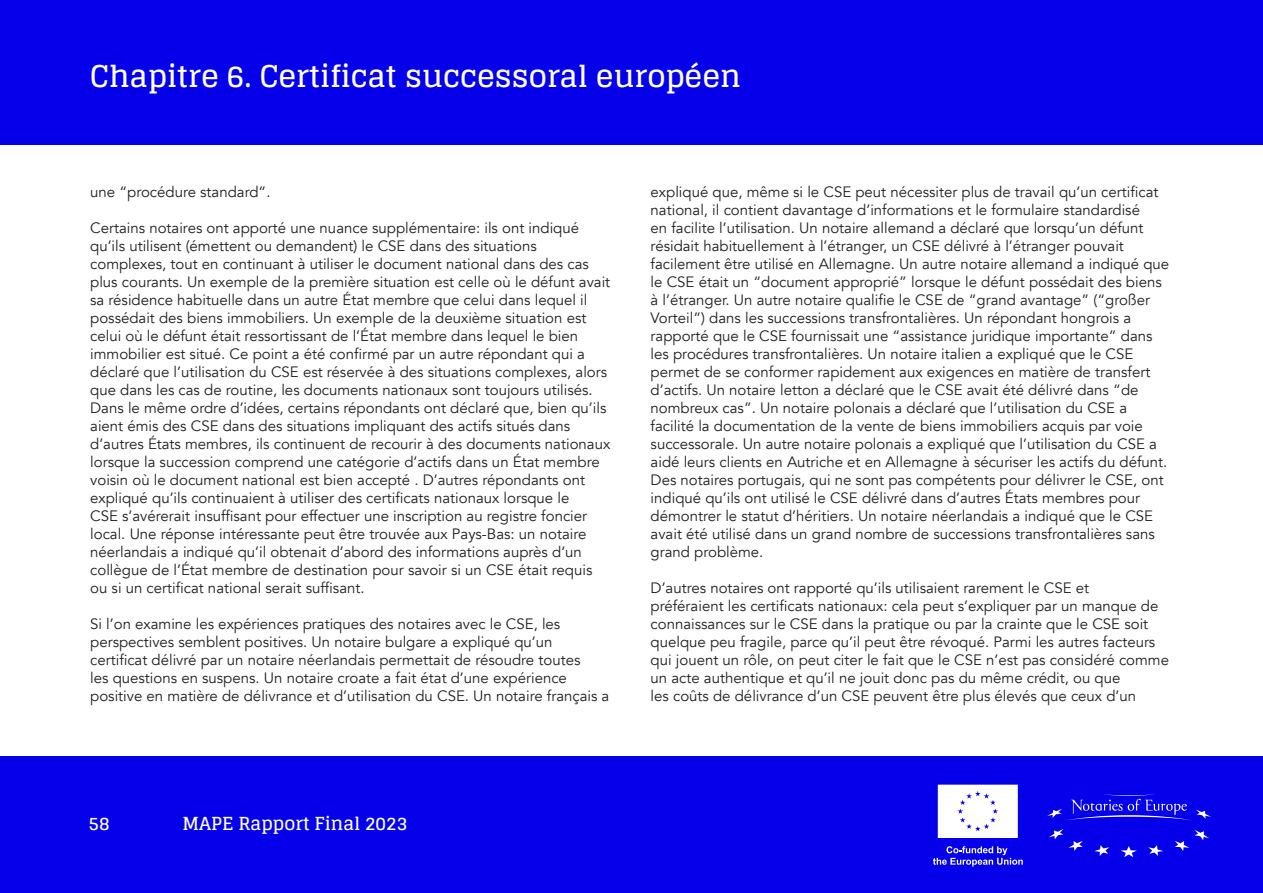
<style>
.page{position:relative;width:1263px;height:893px;background:#fff}
.page>*{position:absolute;margin:0;border:0;box-sizing:border-box;transform-origin:0 0}
.Hoofdstuktitel{font:700 30px "Glegoo";color:#fff}
.t1{font:700 18px "Glegoo";color:#fff}
.Lopende_tekst{font:15px/18px "Avenir";color:#231f20}
</style>
<div class="page">
<div style="left:0;top:756px;width:1263px;height:137px;background:#0600ea"></div>
<div style="left:0;top:0;width:1263px;height:144px;background:#0600ea"></div>
<svg style="left:1049px;top:829px;width:34px;height:22px"></svg>
<svg style="left:1094px;top:845px;width:15px;height:11px"></svg>
<svg style="left:1121px;top:846px;width:16px;height:11px"></svg>
<svg style="left:1148px;top:845px;width:15px;height:11px"></svg>
<svg style="left:1175px;top:830px;width:34px;height:21px"></svg>
<svg style="left:1047px;top:794px;width:164px;height:26px"></svg>
<div style="left:938px;top:785px;width:80px;height:53px;background:#fff"></div>
<svg style="left:933px;top:846px;width:90px;height:20px"></svg>
<p class="Hoofdstuktitel" style="left:90px;top:59px;width:652px">Chapitre 6. Certificat successoral européen</p>
<p class="Lopende_tekst" style="left:90px;top:183px;width:182px">une “procédure standard”.</p>
<p class="Lopende_tekst" style="left:90px;top:219px;width:522px">Certains notaires ont apporté une nuance supplémentaire: ils ont indiqué qu’ils utilisent (émettent ou demandent) le CSE dans des situations complexes, tout en continuant à utiliser le document national dans des cas plus courants. Un exemple de la première situation est celle où le défunt avait sa résidence habituelle dans un autre État membre que celui dans lequel il possédait des biens immobiliers. Un exemple de la deuxième situation est celui où le défunt était ressortissant de l’État membre dans lequel le bien immobilier est situé. Ce point a été confirmé par un autre répondant qui a déclaré que l’utilisation du CSE est réservée à des situations complexes, alors que dans les cas de routine, les documents nationaux sont toujours utilisés.<br>Dans le même ordre d’idées, certains répondants ont déclaré que, bien qu’ils aient émis des CSE dans des situations impliquant des actifs situés dans d’autres États membres, ils continuent de recourir à des documents nationaux lorsque la succession comprend une catégorie d’actifs dans un État membre voisin où le document national est bien accepté . D’autres répondants ont expliqué qu’ils continuaient à utiliser des certificats nationaux lorsque le<br>CSE s’avérerait insuffisant pour effectuer une inscription au registre foncier local. Une réponse intéressante peut être trouvée aux Pays-Bas: un notaire néerlandais a indiqué qu’il obtenait d’abord des informations auprès d’un collègue de l’État membre de destination pour savoir si un CSE était requis ou si un certificat national serait suffisant.</p>
<p class="Lopende_tekst" style="left:90px;top:615px;width:521px">Si l’on examine les expériences pratiques des notaires avec le CSE, les perspectives semblent positives. Un notaire bulgare a expliqué qu’un certificat délivré par un notaire néerlandais permettait de résoudre toutes<br>les questions en suspens. Un notaire croate a fait état d’une expérience positive en matière de délivrance et d’utilisation du CSE. Un notaire français a</p>
<p class="Lopende_tekst" style="left:651px;top:183px;width:520px">expliqué que, même si le CSE peut nécessiter plus de travail qu’un certificat national, il contient davantage d’informations et le formulaire standardisé<br>en facilite l’utilisation. Un notaire allemand a déclaré que lorsqu’un défunt résidait habituellement à l’étranger, un CSE délivré à l’étranger pouvait facilement être utilisé en Allemagne. Un autre notaire allemand a indiqué que le CSE était un “document approprié” lorsque le défunt possédait des biens à l’étranger. Un autre notaire qualifie le CSE de “grand avantage” (“großer Vorteil”) dans les successions transfrontalières. Un répondant hongrois a rapporté que le CSE fournissait une “assistance juridique importante” dans les procédures transfrontalières. Un notaire italien a expliqué que le CSE permet de se conformer rapidement aux exigences en matière de transfert d’actifs. Un notaire letton a déclaré que le CSE avait été délivré dans “de nombreux cas”. Un notaire polonais a déclaré que l’utilisation du CSE a facilité la documentation de la vente de biens immobiliers acquis par voie successorale. Un autre notaire polonais a expliqué que l’utilisation du CSE a aidé leurs clients en Autriche et en Allemagne à sécuriser les actifs du défunt.<br>Des notaires portugais, qui ne sont pas compétents pour délivrer le CSE, ont indiqué qu’ils ont utilisé le CSE délivré dans d’autres États membres pour démontrer le statut d’héritiers. Un notaire néerlandais a indiqué que le CSE avait été utilisé dans un grand nombre de successions transfrontalières sans grand problème.</p>
<p class="Lopende_tekst" style="left:651px;top:579px;width:520px">D’autres notaires ont rapporté qu’ils utilisaient rarement le CSE et<br>préféraient les certificats nationaux: cela peut s’expliquer par un manque de connaissances sur le CSE dans la pratique ou par la crainte que le CSE soit quelque peu fragile, parce qu’il peut être révoqué. Parmi les autres facteurs qui jouent un rôle, on peut citer le fait que le CSE n’est pas considéré comme un acte authentique et qu’il ne jouit donc pas du même crédit, ou que<br>les coûts de délivrance d’un CSE peuvent être plus élevés que ceux d’un</p>
<p class="t1" style="left:89px;top:813px;width:23px">58</p>
<p class="t1" style="left:182px;top:813px;width:226px">MAPE Rapport Final 2023</p>
</div>
